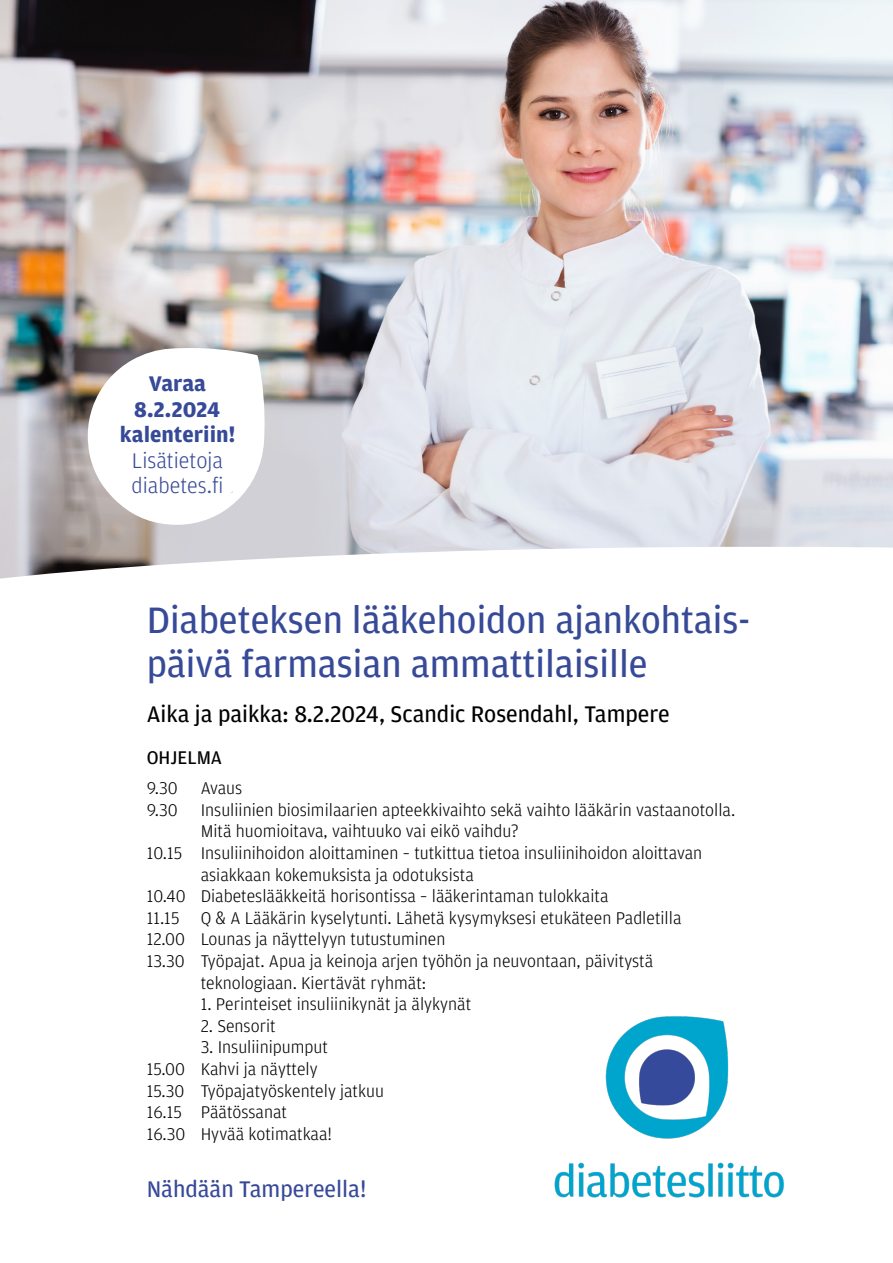
<style>
.page{position:relative;width:893px;height:1263px;background:#fff}
.page>*{position:absolute;margin:0;border:0;box-sizing:border-box;transform-origin:0 0}
.t1{font:39px/43.5px "Amplitude";color:#374a98}
.t2{font:24px "Amplitude";color:#000}
.t3{font:24px "Amplitude";color:#374998}
.t4{font:700 22.5px "Amplitude";color:#374a98}
.t5{font:300 22.5px "Amplitude";color:#374a98}
.t6{font:19.5px "Amplitude";color:#000}
.t7{font:300 18px/21.6px "Amplitude";color:#000}
</style>
<div class="page">
<img style="left:0;top:0;width:893px;height:543px">
<svg style="left:0;top:543px;width:893px;height:36px"></svg>
<img style="left:554px;top:1016px;width:230px;height:182px">
<svg style="left:82px;top:340px;width:191px;height:191px"></svg>
<div style="left:105px;top:363px;width:148px;height:151px;background:#fff;border-radius:50%"></div>
<p class="t4" style="left:149px;top:371px;width:59px">Varaa</p>
<p class="t4" style="left:134px;top:397px;width:88px">8.2.2024</p>
<p class="t4" style="left:120px;top:422px;width:117px">kalenteriin!</p>
<p class="t5" style="left:132px;top:448px;width:93px">Lisätietoja</p>
<p class="t5" style="left:132px;top:473px;width:93px">diabetes.fi</p>
<p class="t1" style="left:147px;top:599px;width:605px">Diabeteksen lääkehoidon ajankohtais&shy;päivä farmasian ammattilaisille</p>
<p class="t2" style="left:147px;top:701px;width:525px">Aika ja paikka: 8.2.2024, Scandic Rosendahl, Tampere</p>
<p class="t6" style="left:147px;top:747px;width:77px">OHJELMA</p>
<p class="t7" style="left:147px;top:777px;width:32px">9.30</p>
<p class="t7" style="left:201px;top:777px;width:43px">Avaus</p>
<p class="t7" style="left:147px;top:799px;width:32px">9.30</p>
<p class="t7" style="left:201px;top:799px;width:536px">Insuliinien biosimilaarien apteekkivaihto sekä vaihto lääkärin vastaanotolla.<br>Mitä huomioitava, vaihtuuko vai eikö vaihdu?</p>
<p class="t7" style="left:201px;top:842px;width:503px;text-indent:-54px">10.15 Insuliinihoidon aloittaminen – tutkittua tietoa insuliinihoidon aloittavan asiakkaan kokemuksista ja odotuksista</p>
<p class="t7" style="left:147px;top:885px;width:463px">10.40 Diabeteslääkkeitä horisontissa – lääkerintaman tulokkaita</p>
<p class="t7" style="left:147px;top:907px;width:536px">11.15 Q &amp; A Lääkärin kyselytunti. Lähetä kysymyksesi etukäteen Padletilla</p>
<p class="t7" style="left:147px;top:929px;width:300px">12.00 Lounas ja näyttelyyn tutustuminen</p>
<p class="t7" style="left:201px;top:950px;width:454px;text-indent:-54px">13.30 Työpajat. Apua ja keinoja arjen työhön ja neuvontaan, päivitystä teknologiaan. Kiertävät ryhmät:</p>
<p class="t7" style="left:201px;top:993px;width:272px">1. Perinteiset insuliinikynät ja älykynät</p>
<p class="t7" style="left:201px;top:1015px;width:76px">2. Sensorit</p>
<p class="t7" style="left:201px;top:1037px;width:129px">3. Insuliinipumput</p>
<p class="t7" style="left:147px;top:1058px;width:172px">15.00 Kahvi ja näyttely</p>
<p class="t7" style="left:147px;top:1080px;width:239px">15.30 Työpajatyöskentely jatkuu</p>
<p class="t7" style="left:147px;top:1101px;width:142px">16.15 Päätössanat</p>
<p class="t7" style="left:147px;top:1123px;width:187px">16.30 Hyvää kotimatkaa!</p>
<p class="t3" style="left:147px;top:1175px;width:221px">Nähdään Tampereella!</p>
</div>
